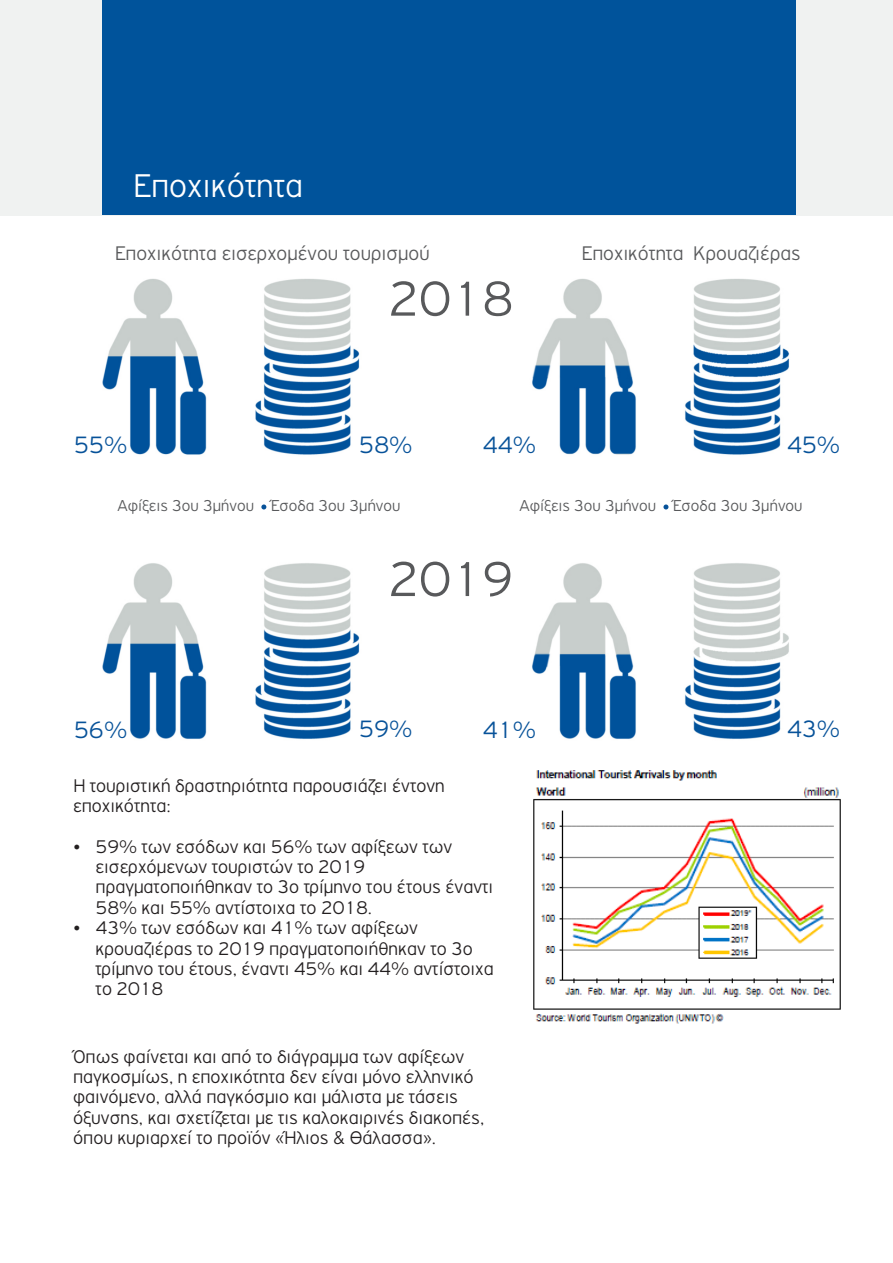
<style>
.page{position:relative;width:893px;height:1263px;background:#fff}
.page>*{position:absolute;margin:0;border:0;box-sizing:border-box;transform-origin:0 0}
.t1{font:300 52.2px "PF Highway Gothic";color:#58595b}
.t2{font:300 34.95px "PF Highway Gothic";color:#fff}
.t3{font:300 25.2px "PF Highway Gothic";color:#075299}
.t4{font:300 21px "PF Highway Gothic";color:#58595b}
.t5{font:300 19.5px/20.4px "PF Highway Gothic";color:#231f20}
.t6{font:300 16.8px "PF Highway Gothic";color:#58595b}
</style>
<div class="page">
<div style="left:0;top:0;width:893px;height:216px;background:#f0f2f1"></div>
<img style="left:102px;top:279px;width:688px;height:460px">
<div style="left:102px;top:0;width:693px;height:214px;background:#00539b"></div>
<svg style="left:261px;top:504px;width:5px;height:5px"></svg>
<svg style="left:663px;top:504px;width:5px;height:5px"></svg>
<img style="left:533px;top:770px;width:308px;height:254px">
<h2 class="t2" style="left:133px;top:169px;width:171px">Εποχικότητα</h2>
<p class="t4" style="left:115px;top:243px;width:316px">Εποχικότητα εισερχοµένου τουρισµού</p>
<h1 class="t1" style="left:388px;top:275px;width:127px">2018</h1>
<p class="t4" style="left:582px;top:243px;width:220px">Εποχικότητα Κρουαζιέρας</p>
<p class="t3" style="left:74px;top:433px;width:55px">55%</p>
<p class="t3" style="left:359px;top:433px;width:55px">58%</p>
<p class="t3" style="left:482px;top:433px;width:55px">44%</p>
<p class="t3" style="left:787px;top:433px;width:55px">45%</p>
<p class="t6" style="left:117px;top:498px;width:285px">Αφίξεις 3ου 3µήνου Έσοδα 3ου 3µήνου</p>
<p class="t6" style="left:519px;top:498px;width:285px">Αφίξεις 3ου 3µήνου Έσοδα 3ου 3µήνου</p>
<h1 class="t1" style="left:388px;top:555px;width:127px">2019</h1>
<p class="t3" style="left:74px;top:718px;width:55px">56%</p>
<p class="t3" style="left:359px;top:717px;width:55px">59%</p>
<p class="t3" style="left:482px;top:718px;width:55px">41%</p>
<p class="t3" style="left:787px;top:717px;width:55px">43%</p>
<p class="t5" style="left:73px;top:776px;width:373px">Η τουριστική δραστηριότητα παρουσιάζει έντονη εποχικότητα:</p>
<p class="t5" style="left:96px;top:837px;width:400px">59% των εσόδων και 56% των αφίξεων των εισερχόµενων τουριστών το 2019 πραγµατοποιήθηκαν το 3ο τρίµηνο του έτους έναντι 58% και 55% αντίστοιχα το 2018.<br>43% των εσόδων και 41% των αφίξεων κρουαζιέρας το 2019 πραγµατοποιήθηκαν το 3ο τρίµηνο του έτους, έναντι 45% και 44% αντίστοιχα το 2018</p>
<p class="t5" style="left:73px;top:1047px;width:413px">Όπως φαίνεται και από το διάγραµµα των αφίξεων παγκοσµίως, η εποχικότητα δεν είναι µόνο ελληνικό φαινόµενο, αλλά παγκόσµιο και µάλιστα µε τάσεις όξυνσης, και σχετίζεται µε τις καλοκαιρινές διακοπές, όπου κυριαρχεί το προϊόν «Ήλιος &amp; Θάλασσα».</p>
</div>
